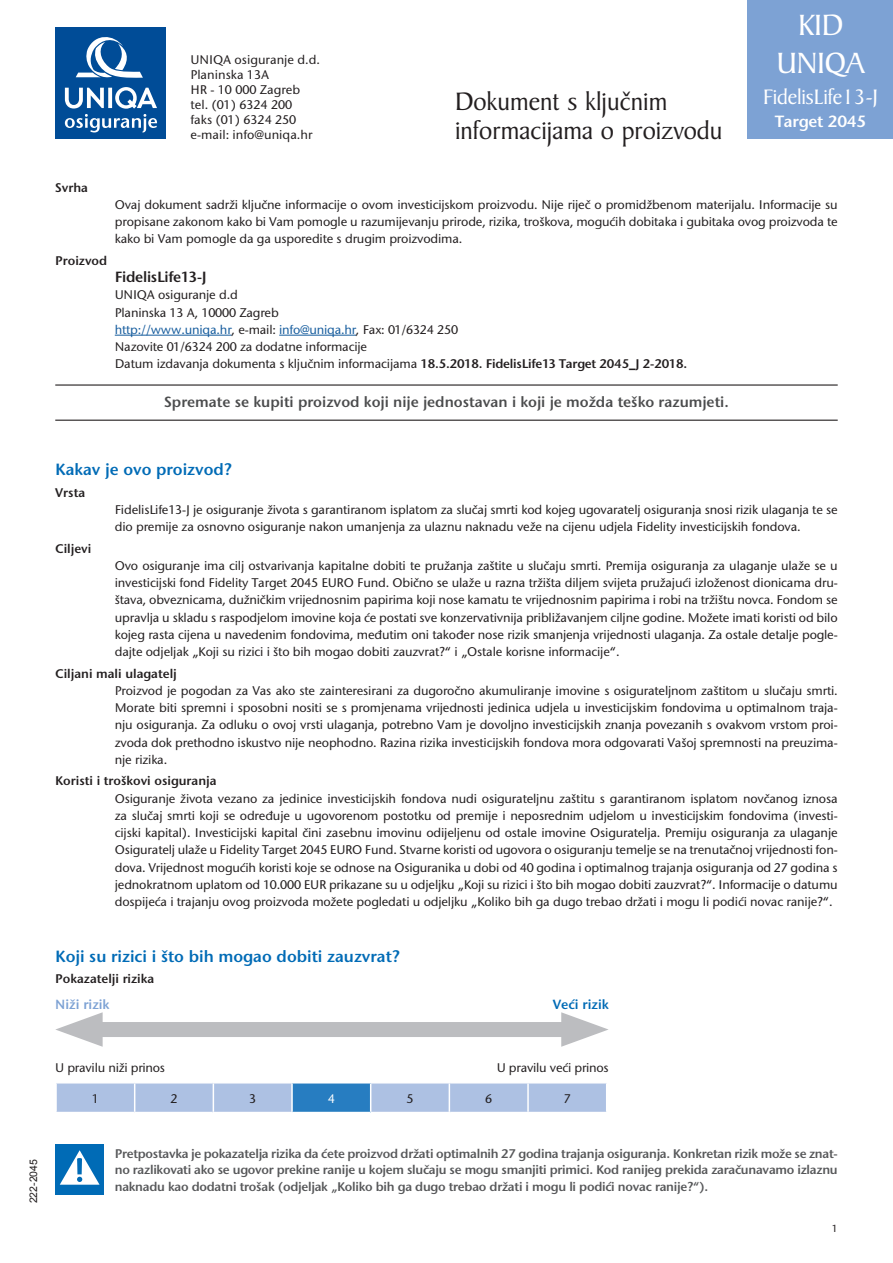
<style>
.page{position:relative;width:893px;height:1263px;background:#fff}
.page>*{position:absolute;margin:0;border:0;box-sizing:border-box;transform-origin:0 0}
._04_-_Tekst_u_plavom{font:31.5px "Baker Signet XP";letter-spacing:-.01em;color:#fff}
.t1{font:27px/28.5px "Baker Signet XP";color:#231f20}
._04_-_Tekst_u_plavom-2{font:22.5px "Baker Signet XP";letter-spacing:-.01em;color:#fff}
._02_-_Naslov__plavi{font:16.5px "Stone San Sem XP";color:#006bb6}
._04_-_Tekst_u_plavom-3{font:16.5px "Stone San Sem XP";letter-spacing:-.01em;color:#fff}
._02_-_Naslov_centrir{font:15px "Stone San Sem XP";color:#4b4c4d}
._01-_Tekst_-_uvlaka{font:15px "Stone San Sem XP";letter-spacing:-.015em;color:#231f20}
._02_-_Naslov__plavi-2{font:13.5px "Stone San Sem XP";color:#7da2d4}
._02_-_Naslov__plavi-3{font:13.5px "Stone San Sem XP";color:#006bb6}
._01-_Tekst_-_uvlaka-2{font:12.75px/17.2px "Stone Sans XP";letter-spacing:-.015em;color:#231f20;text-align:justify}
._01_-_Tekst_uz_uskli{font:12.75px/16.5px "Stone San Sem XP";letter-spacing:-.02em;color:#57585a;text-align:justify}
._03_-_Clanak{font:12.75px "Stone San Sem XP";color:#231f20}
._01-_Tekst_-_uvlaka-3{font:12.75px "Stone Sans XP";letter-spacing:-.015em;color:#175d9e}
._01_-_Tekst{font:12.75px "Stone Sans XP";letter-spacing:-.02em;color:#231f20}
._01_-_Tekst-2{font:12.75px "Stone Sans XP";color:#fff}
._01_-_Tekst_-_1_uvla{font:10.5px "Arial";color:#231f20}
._01_-_Tekst_-_1_uvla-2{font:10.5px "Stone Sans XP";color:#231f20}
.s1{color:#231f20}
.s2{font-family:"Stone San Sem XP"}
</style>
<div class="page">
<div style="left:748px;top:0;width:145px;height:139px;background:#7da2d4"></div>
<hr style="left:115px;top:335px;width:117px;height:1px;background:#175d9e">
<hr style="left:279px;top:335px;width:77px;height:1px;background:#175d9e">
<hr style="left:55px;top:384px;width:783px;height:2px;background:#231f20">
<hr style="left:55px;top:420px;width:783px;height:1px;background:#231f20">
<div style="left:83px;top:1022px;width:498px;height:15px;background:#bcbdc0"></div>
<svg style="left:55px;top:1012px;width:48px;height:35px"></svg>
<svg style="left:561px;top:1012px;width:47px;height:35px"></svg>
<svg style="left:56px;top:1083px;width:551px;height:29px;background:#9ebadf"></svg>
<div style="left:55px;top:1143px;width:49px;height:51px;background:#006bb6"></div>
<svg style="left:60px;top:1150px;width:40px;height:35px"></svg>
<div style="left:55px;top:28px;width:111px;height:111px;background:#004c97"></div>
<svg style="left:76px;top:37px;width:67px;height:41px"></svg>
<svg style="left:65px;top:87px;width:92px;height:45px"></svg>
<p class="_01-_Tekst_-_uvlaka-2" style="left:190px;top:51px;width:131px">UNIQA osiguranje d.d.</p>
<p class="_01-_Tekst_-_uvlaka-2" style="left:190px;top:66px;width:80px">Planinska 13A</p>
<p class="_01-_Tekst_-_uvlaka-2" style="left:190px;top:81px;width:111px">HR - 10 000 Zagreb</p>
<p class="_01-_Tekst_-_uvlaka-2" style="left:190px;top:96px;width:103px">tel. (01) 6324 200</p>
<p class="_01-_Tekst_-_uvlaka-2" style="left:190px;top:111px;width:107px">faks (01) 6324 250</p>
<p class="_01-_Tekst_-_uvlaka-2" style="left:190px;top:126px;width:124px">e-mail: info@uniqa.hr</p>
<p class="t1" style="left:455px;top:87px;width:269px">Dokument s ključnim informacijama o proizvodu</p>
<p class="_04_-_Tekst_u_plavom" style="left:798px;top:6px;width:47px">KID</p>
<p class="_04_-_Tekst_u_plavom" style="left:776px;top:44px;width:90px">UNIQA</p>
<p class="_04_-_Tekst_u_plavom-2" style="left:763px;top:84px;width:117px">FidelisLife13-J</p>
<p class="_04_-_Tekst_u_plavom-3" style="left:775px;top:111px;width:93px">Target 2045</p>
<p class="_03_-_Clanak" style="left:55px;top:179px;width:34px">Svrha</p>
<p class="_03_-_Clanak" style="left:55px;top:253px;width:53px">Proizvod</p>
<p class="_01-_Tekst_-_uvlaka-2" style="left:115px;top:196px;width:724px">Ovaj dokument sadrži ključne informacije o ovom investicijskom proizvodu. Nije riječ o promidžbenom materijalu. Informacije su propisane zakonom kako bi Vam pomogle u razumijevanju prirode, rizika, troškova, mogućih dobitaka i gubitaka ovog proizvoda te kako bi Vam pomogle da ga usporedite s drugim proizvodima.</p>
<p class="_01-_Tekst_-_uvlaka" style="left:115px;top:268px;width:94px">FidelisLife13-J</p>
<p class="_01-_Tekst_-_uvlaka-2" style="left:115px;top:286px;width:125px">UNIQA osiguranje d.d</p>
<p class="_01-_Tekst_-_uvlaka-2" style="left:115px;top:304px;width:166px">Planinska 13 A, 10000 Zagreb</p>
<p class="_01-_Tekst_-_uvlaka-3" style="left:115px;top:322px;width:345px">http://www.uniqa.hr<span class="s1">, e-mail:</span> info@uniqa.hr<span class="s1">, Fax: 01/6324 250</span></p>
<p class="_01-_Tekst_-_uvlaka-2" style="left:115px;top:338px;width:254px">Nazovite 01/6324 200 za dodatne informacije</p>
<p class="_01-_Tekst_-_uvlaka-2" style="left:115px;top:355px;width:574px">Datum izdavanja dokumenta s ključnim informacijama <span class="s2">18.5.2018. FidelisLife13 Target 2045_J 2-2018.</span></p>
<p class="_02_-_Naslov_centrir" style="left:164px;top:392px;width:566px">Spremate se kupiti proizvod koji nije jednostavan i koji je možda teško razumjeti.</p>
<p class="_02_-_Naslov__plavi" style="left:55px;top:459px;width:178px">Kakav je ovo proizvod?</p>
<p class="_03_-_Clanak" style="left:55px;top:484px;width:31px">Vrsta</p>
<p class="_01-_Tekst_-_uvlaka-2" style="left:115px;top:501px;width:724px">FidelisLife13-J je osiguranje života s garantiranom isplatom za slučaj smrti kod kojeg ugovaratelj osiguranja snosi rizik ulaganja te se dio premije za osnovno osiguranje nakon umanjenja za ulaznu naknadu veže na cijenu udjela Fidelity investicijskih fondova.</p>
<p class="_03_-_Clanak" style="left:55px;top:540px;width:38px">Ciljevi</p>
<p class="_01-_Tekst_-_uvlaka-2" style="left:115px;top:557px;width:724px">Ovo osiguranje ima cilj ostvarivanja kapitalne dobiti te pružanja zaštite u slučaju smrti. Premija osiguranja za ulaganje ulaže se u investicijski fond Fidelity Target 2045 EURO Fund. Obično se ulaže u razna tržišta diljem svijeta pružajući izloženost dionicama dru&shy;štava, obveznicama, dužničkim vrijednosnim papirima koji nose kamatu te vrijednosnim papirima i robi na tržištu novca. Fondom se upravlja u skladu s raspodjelom imovine koja će postati sve konzervativnija približavanjem ciljne godine. Možete imati koristi od bilo kojeg rasta cijena u navedenim fondovima, međutim oni također nose rizik smanjenja vrijednosti ulaganja. Za ostale detalje pogle&shy;dajte odjeljak „Koji su rizici i što bih mogao dobiti zauzvrat?“ i „Ostale korisne informacije“.</p>
<p class="_03_-_Clanak" style="left:55px;top:665px;width:123px">Ciljani mali ulagatelj</p>
<p class="_01-_Tekst_-_uvlaka-2" style="left:115px;top:682px;width:724px">Proizvod je pogodan za Vas ako ste zainteresirani za dugoročno akumuliranje imovine s osigurateljnom zaštitom u slučaju smrti.<br>Morate biti spremni i sposobni nositi se s promjenama vrijednosti jedinica udjela u investicijskim fondovima u optimalnom traja&shy;nju osiguranja. Za odluku o ovoj vrsti ulaganja, potrebno Vam je dovoljno investicijskih znanja povezanih s ovakvom vrstom proi&shy;zvoda dok prethodno iskustvo nije neophodno. Razina rizika investicijskih fondova mora odgovarati Vašoj spremnosti na preuzima&shy;nje rizika.</p>
<p class="_03_-_Clanak" style="left:55px;top:773px;width:163px">Koristi i troškovi osiguranja</p>
<p class="_01-_Tekst_-_uvlaka-2" style="left:115px;top:790px;width:724px">Osiguranje života vezano za jedinice investicijskih fondova nudi osigurateljnu zaštitu s garantiranom isplatom novčanog iznosa za slučaj smrti koji se određuje u ugovorenom postotku od premije i neposrednim udjelom u investicijskim fondovima (investi&shy;cijski kapital). Investicijski kapital čini zasebnu imovinu odijeljenu od ostale imovine Osiguratelja. Premiju osiguranja za ulaganje Osiguratelj ulaže u Fidelity Target 2045 EURO Fund. Stvarne koristi od ugovora o osiguranju temelje se na trenutačnoj vrijednosti fon&shy;dova. Vrijednost mogućih koristi koje se odnose na Osiguranika u dobi od 40 godina i optimalnog trajanja osiguranja od 27 godina s jednokratnom uplatom od 10.000 EUR prikazane su u odjeljku „Koji su rizici i što bih mogao dobiti zauzvrat?“. Informacije o datumu dospijeća i trajanju ovog proizvoda možete pogledati u odjeljku „Koliko bih ga dugo trebao držati i mogu li podići novac ranije?“.</p>
<p class="_02_-_Naslov__plavi" style="left:55px;top:946px;width:346px">Koji su rizici i što bih mogao dobiti zauzvrat?</p>
<p class="_03_-_Clanak" style="left:55px;top:971px;width:101px">Pokazatelji rizika</p>
<p class="_02_-_Naslov__plavi-2" style="left:55px;top:996px;width:56px">Niži rizik</p>
<p class="_02_-_Naslov__plavi-3" style="left:553px;top:996px;width:58px">Veći rizik</p>
<p class="_01_-_Tekst_-_1_uvla" style="left:27px;top:1203px;width:46px;rotate:-90deg">222-2045</p>
<p class="_01_-_Tekst" style="left:55px;top:1060px;width:111px">U pravilu niži prinos</p>
<p class="_01_-_Tekst" style="left:497px;top:1060px;width:114px">U pravilu veći prinos</p>
<p class="_01_-_Tekst" style="left:92px;top:1090px;width:9px">1</p>
<p class="_01_-_Tekst" style="left:170px;top:1090px;width:9px">2</p>
<p class="_01_-_Tekst" style="left:249px;top:1090px;width:9px">3</p>
<p class="_01_-_Tekst-2" style="left:328px;top:1090px;width:9px">4</p>
<p class="_01_-_Tekst" style="left:406px;top:1090px;width:9px">5</p>
<p class="_01_-_Tekst" style="left:485px;top:1090px;width:9px">6</p>
<p class="_01_-_Tekst" style="left:564px;top:1090px;width:9px">7</p>
<p class="_01_-_Tekst_uz_uskli" style="left:115px;top:1145px;width:724px">Pretpostavka je pokazatelja rizika da ćete proizvod držati optimalnih 27 godina trajanja osiguranja. Konkretan rizik može se znat&shy;no razlikovati ako se ugovor prekine ranije u kojem slučaju se mogu smanjiti primici. Kod ranijeg prekida zaračunavamo izlaznu naknadu kao dodatni trošak (odjeljak „Koliko bih ga dugo trebao držati i mogu li podići novac ranije?“).</p>
<p class="_01_-_Tekst_-_1_uvla-2" style="left:832px;top:1222px;width:7px">1</p>
</div>
